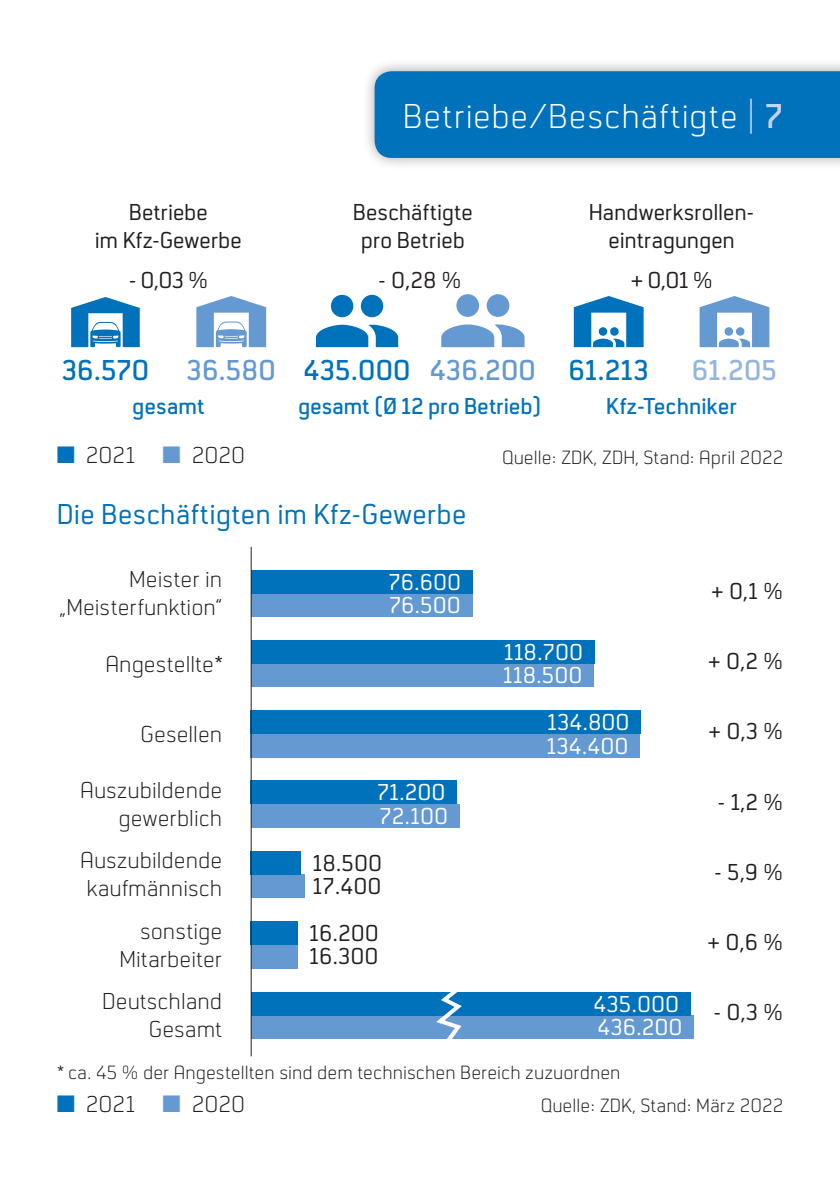
<style>
.page{position:relative;width:840px;height:1191px;background:#fff}
.page>*{position:absolute;margin:0;border:0;box-sizing:border-box;transform-origin:0 0}
.t1{font:300 36px "Neustadt";letter-spacing:.02em;color:#fff}
.t2{font:600 30px "Neustadt";color:#0072bc}
.t3{font:30px "Neustadt";color:#0072bc}
.t4{font:600 30px "Neustadt";color:#95b5de}
.t5{font:300 24px/28px "Neustadt";color:#231f20;text-align:right}
.t6{font:24px/28.8px "Neustadt";letter-spacing:-.01em;color:#231f20;text-align:center}
.t7{font:24px "Neustadt";color:#fff}
.t8{font:600 24px "Neustadt";color:#0072bc}
.t9{font:300 20px/32.8px "Neustadt";color:#231f20}
.s1{color:#c6d5ed}
.s2{font-weight:600;color:#c6d5ed}
.s3{color:#6599d1}
.s4{color:#0072bc}
</style>
<div class="page">
<div style="left:362px;top:59px;width:477px;height:112px;background:#231f20;opacity:.4"></div>
<div style="left:374px;top:71px;width:465px;height:87px;background:#0072bc"></div>
<div style="left:360px;top:295px;width:23px;height:22px;background:#0072bc;border-radius:50%"></div>
<div style="left:331px;top:295px;width:22px;height:22px;background:#0072bc;border-radius:50%"></div>
<svg style="left:316px;top:325px;width:82px;height:22px"></svg>
<div style="left:486px;top:294px;width:23px;height:23px;background:#6599d1;border-radius:50%"></div>
<div style="left:456px;top:294px;width:23px;height:23px;background:#6599d1;border-radius:50%"></div>
<svg style="left:441px;top:324px;width:83px;height:23px"></svg>
<svg style="left:573px;top:296px;width:70px;height:51px"></svg>
<svg style="left:699px;top:296px;width:70px;height:51px"></svg>
<svg style="left:71px;top:297px;width:69px;height:50px"></svg>
<svg style="left:196px;top:296px;width:70px;height:51px"></svg>
<div style="left:251px;top:593px;width:221px;height:24px;background:#6599d1"></div>
<div style="left:251px;top:663px;width:342px;height:24px;background:#6599d1"></div>
<div style="left:251px;top:734px;width:388px;height:23px;background:#6599d1"></div>
<div style="left:251px;top:804px;width:208px;height:23px;background:#6599d1"></div>
<div style="left:251px;top:874px;width:53px;height:23px;background:#6599d1"></div>
<div style="left:251px;top:944px;width:46px;height:24px;background:#6599d1"></div>
<div style="left:251px;top:1015px;width:442px;height:24px;background:#6599d1"></div>
<div style="left:251px;top:991px;width:439px;height:24px;background:#0072bc"></div>
<div style="left:251px;top:570px;width:221px;height:23px;background:#0072bc"></div>
<div style="left:251px;top:640px;width:343px;height:23px;background:#0072bc"></div>
<div style="left:251px;top:710px;width:389px;height:24px;background:#0072bc"></div>
<div style="left:251px;top:780px;width:205px;height:24px;background:#0072bc"></div>
<div style="left:251px;top:851px;width:50px;height:23px;background:#0072bc"></div>
<div style="left:251px;top:921px;width:47px;height:23px;background:#0072bc"></div>
<hr style="left:250px;top:547px;width:2px;height:509px;background:#231f20">
<svg style="left:432px;top:991px;width:37px;height:48px"></svg>
<h1 class="t1" style="left:403px;top:97px;width:381px">Betriebe/Beschäftigte <span class="s1">|</span> <span class="s2">7</span></h1>
<p class="t6" style="left:95px;top:198px;width:149px">Betriebe<br>im Kfz-Gewerbe</p>
<p class="t6" style="left:352px;top:198px;width:121px">Beschäftigte pro Betrieb</p>
<p class="t6" style="left:588px;top:198px;width:164px">Handwerksrollen&shy;eintragungen</p>
<p class="t6" style="left:129px;top:266px;width:81px">- 0,03 %</p>
<p class="t6" style="left:378px;top:266px;width:85px">- 0,28 %</p>
<p class="t6" style="left:630px;top:266px;width:84px">+ 0,01 %</p>
<p class="t2" style="left:62px;top:354px;width:588px">36.570 <span class="s3">36.580</span> 435.000 <span class="s3">436.200</span> 61.213</p>
<p class="t4" style="left:691px;top:354px;width:87px">61.205</p>
<p class="t8" style="left:132px;top:393px;width:74px">gesamt</p>
<p class="t8" style="left:298px;top:393px;width:245px">gesamt (Ø 12 pro Betrieb)</p>
<p class="t8" style="left:605px;top:393px;width:132px">Kfz-Techniker</p>
<p class="t5" style="left:57px;top:442px;width:190px"><span class="s4">■</span> 2021 <span class="s3">■</span> 2020</p>
<p class="t3" style="left:57px;top:498px;width:411px">Die Beschäftigten im Kfz-Gewerbe</p>
<p class="t5" style="left:59px;top:566px;width:164px">Meister in „Meisterfunktion“</p>
<p class="t5" style="left:105px;top:650px;width:118px">Angestellte*</p>
<p class="t5" style="left:140px;top:720px;width:83px">Gesellen</p>
<p class="t5" style="left:80px;top:776px;width:143px">Auszubildende gewerblich</p>
<p class="t5" style="left:80px;top:847px;width:143px;text-align:left">Auszubildende kaufmännisch</p>
<p class="t5" style="left:119px;top:917px;width:104px">sonstige<br>Mitarbeiter</p>
<p class="t5" style="left:102px;top:988px;width:121px">Deutschland<br>Gesamt</p>
<p class="t7" style="left:388px;top:569px;width:74px">76.600</p>
<p class="t7" style="left:389px;top:592px;width:73px">76.500</p>
<p class="t7" style="left:377px;top:780px;width:70px">71.200</p>
<p class="t7" style="left:379px;top:803px;width:70px">72.100</p>
<p class="t6" style="left:312px;top:849px;width:71px">18.500</p>
<p class="t6" style="left:312px;top:872px;width:70px">17.400</p>
<p class="t6" style="left:309px;top:919px;width:71px">16.200</p>
<p class="t6" style="left:309px;top:942px;width:71px">16.300</p>
<p class="t9" style="left:502px;top:441px;width:282px">Quelle: ZDK, ZDH, Stand: April 2022</p>
<p class="t7" style="left:503px;top:639px;width:81px">118.700</p>
<p class="t7" style="left:502px;top:663px;width:81px">118.500</p>
<p class="t7" style="left:547px;top:709px;width:84px">134.800</p>
<p class="t7" style="left:546px;top:733px;width:83px">134.400</p>
<p class="t7" style="left:593px;top:991px;width:87px">435.000</p>
<p class="t7" style="left:597px;top:1014px;width:86px">436.200</p>
<p class="t6" style="left:710px;top:577px;width:74px">+ 0,1 %</p>
<p class="t6" style="left:707px;top:647px;width:77px">+ 0,2 %</p>
<p class="t6" style="left:707px;top:717px;width:76px">+ 0,3 %</p>
<p class="t6" style="left:717px;top:787px;width:67px">- 1,2 %</p>
<p class="t6" style="left:713px;top:858px;width:70px">- 5,9 %</p>
<p class="t6" style="left:706px;top:928px;width:77px">+ 0,6 %</p>
<p class="t6" style="left:713px;top:998px;width:71px">- 0,3 %</p>
<p class="t9" style="left:540px;top:1056px;width:244px;text-indent:-484px">* ca. 45 % der Angestellten sind dem technischen Bereich zuzuordnen<br>Quelle: ZDK, Stand: März 2022</p>
<p class="t5" style="left:57px;top:1090px;width:190px"><span class="s4">■</span> 2021 <span class="s3">■</span> 2020</p>
</div>
